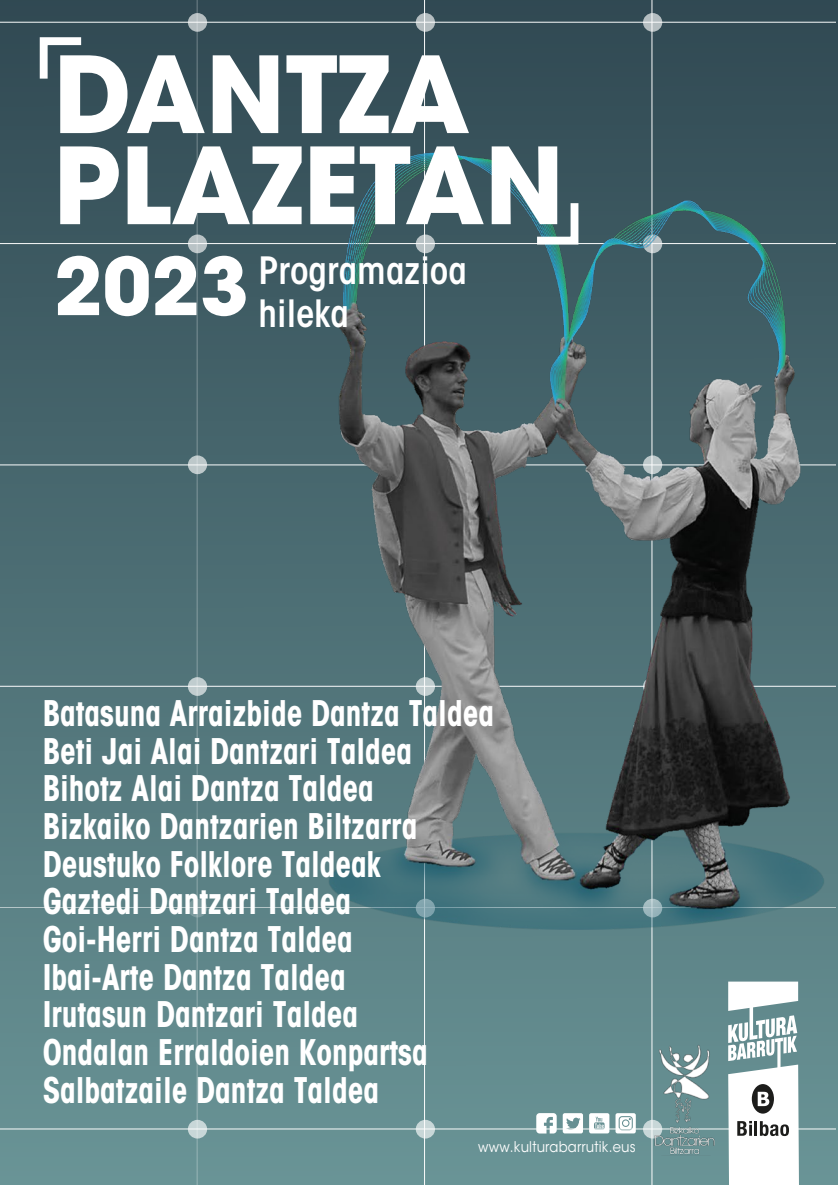
<style>
.page{position:relative;width:838px;height:1185px;background:#fff}
.page>*{position:absolute;margin:0;border:0;box-sizing:border-box;transform-origin:0 0}
.t1{font:700 105px/91px "ITC Avant Garde Std";color:#fff}
.t2{font:600 condensed 37.27px/42.9px "ITC Avant Garde Std";color:#fff}
.t3{font:700 condensed 35px/37.6px "ITC Avant Garde Std";color:#fff;scale:.9 1}
.t4{font:14.61px "ITC Avant Garde Std";letter-spacing:.015em;color:#fff;scale:.9 1}
.s1{font-weight:700;font-stretch:normal;font-size:78.75px}
</style>
<div class="page">
<div style="left:0;top:0;width:837px;height:1184px;background:linear-gradient(to bottom,#304953,#699496)"></div>
<hr style="left:651px;top:0;width:1px;height:1184px;background:#fff">
<hr style="left:197px;top:0;width:1px;height:1184px;background:#fff">
<hr style="left:424px;top:0;width:1px;height:1184px;background:#fff">
<hr style="left:0;top:686px;width:835px;height:1px;background:#fff">
<hr style="left:0;top:907px;width:835px;height:1px;background:#fff">
<hr style="left:0;top:1128px;width:835px;height:1px;background:#fff">
<hr style="left:0;top:22px;width:835px;height:1px;background:#fff">
<hr style="left:0;top:243px;width:835px;height:1px;background:#fff">
<hr style="left:0;top:464px;width:835px;height:1px;background:#fff">
<svg style="left:415px;top:13px;width:20px;height:19px"></svg>
<svg style="left:415px;top:1119px;width:20px;height:19px"></svg>
<svg style="left:643px;top:13px;width:19px;height:19px"></svg>
<svg style="left:643px;top:1119px;width:19px;height:19px"></svg>
<svg style="left:188px;top:234px;width:19px;height:19px"></svg>
<svg style="left:188px;top:13px;width:19px;height:19px"></svg>
<svg style="left:188px;top:455px;width:19px;height:19px"></svg>
<svg style="left:188px;top:677px;width:19px;height:18px"></svg>
<svg style="left:188px;top:898px;width:19px;height:19px"></svg>
<svg style="left:188px;top:1119px;width:19px;height:19px"></svg>
<img style="left:306px;top:68px;width:531px;height:996px">
<svg style="left:536px;top:1112px;width:20px;height:21px"></svg>
<svg style="left:562px;top:1112px;width:21px;height:21px"></svg>
<svg style="left:589px;top:1112px;width:20px;height:21px"></svg>
<svg style="left:615px;top:1112px;width:20px;height:21px"></svg>
<svg style="left:728px;top:981px;width:70px;height:203px"></svg>
<img style="left:652px;top:1044px;width:65px;height:111px">
<svg style="left:36px;top:33px;width:53px;height:53px"></svg>
<svg style="left:529px;top:195px;width:53px;height:53px"></svg>
<h1 class="t1" style="left:53px;top:48px;width:512px">DANTZA<br>PLAZETAN</h1>
<p class="t2" style="left:258px;top:249px;width:210px;text-indent:-205px"><span class="s1">2023</span> Programazioa hileka</p>
<p class="t3" style="left:43px;top:694px;width:503px">Batasuna Arraizbide Dantza Taldea<br>Beti Jai Alai Dantzari Taldea<br>Bihotz Alai Dantza Taldea<br>Bizkaiko Dantzarien Biltzarra<br>Deustuko Folklore Taldeak<br>Gaztedi Dantzari Taldea<br>Goi-Herri Dantza Taldea<br>Ibai-Arte Dantza Taldea<br>Irutasun Dantzari Taldea<br>Ondalan Erraldoien Konpartsa<br>Salbatzaile Dantza Taldea</p>
<p class="t4" style="left:478px;top:1137px;width:176px">www.kulturabarrutik.eus</p>
</div>
